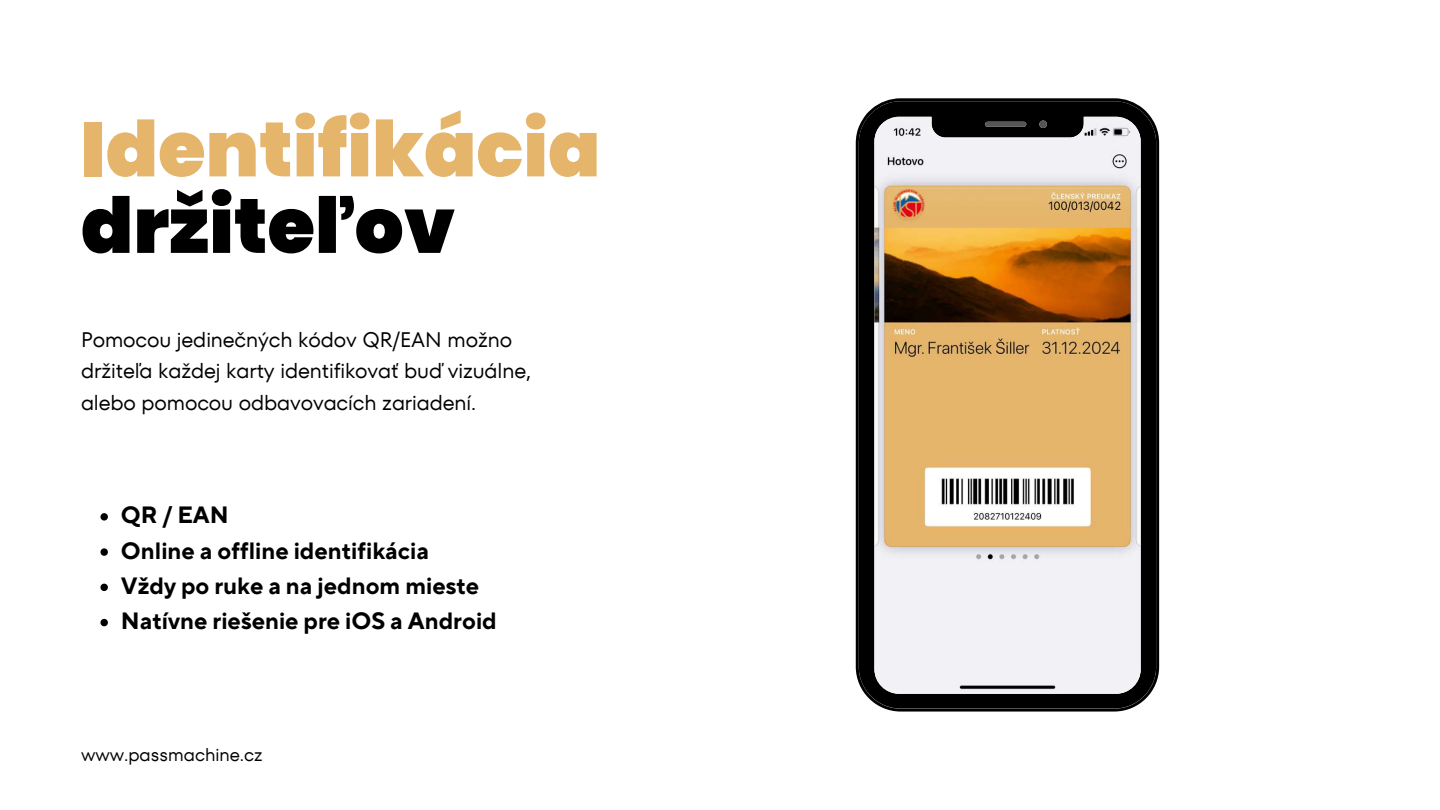
<style>
.page{position:relative;width:1440px;height:810px;background:#fff}
.page>*{position:absolute;margin:0;border:0;box-sizing:border-box;transform-origin:0 0}
.t1{font:900 77px "Poppins";color:#e4b56b}
.t2{font:900 77px "Poppins";color:#000}
.t3{font:700 23.5px/35.2px "TT Norms Pro";color:#000}
.t4{font:21px/31.5px "TT Fors";letter-spacing:-.005em;color:#000}
.t5{font:18px "TT Fors";color:#000}
</style>
<div class="page">
<svg style="left:100px;top:513px;width:8px;height:8px"></svg>
<svg style="left:100px;top:548px;width:8px;height:8px"></svg>
<svg style="left:100px;top:584px;width:8px;height:7px"></svg>
<svg style="left:100px;top:619px;width:8px;height:7px"></svg>
<svg style="left:855px;top:179px;width:1px;height:26px"></svg>
<svg style="left:855px;top:223px;width:1px;height:46px"></svg>
<svg style="left:855px;top:279px;width:1px;height:46px"></svg>
<svg style="left:1159px;top:238px;width:1px;height:74px"></svg>
<svg style="left:856px;top:98px;width:303px;height:613px"></svg>
<h1 class="t1" style="left:81px;top:96px;width:521px">Identifikácia</h1>
<h1 class="t2" style="left:81px;top:172px;width:376px">držiteľov</h1>
<p class="t4" style="left:81px;top:324px;width:452px">Pomocou jedinečných kódov QR/EAN možno držiteľa každej karty identifikovať buď vizuálne, alebo pomocou odbavovacích zariadení.</p>
<p class="t3" style="left:121px;top:498px;width:377px">QR / EAN<br>Online a offline identifikácia<br>Vždy po ruke a na jednom mieste<br>Natívne riešenie pre iOS a Android</p>
<p class="t5" style="left:81px;top:742px;width:183px">www.passmachine.cz</p>
</div>
